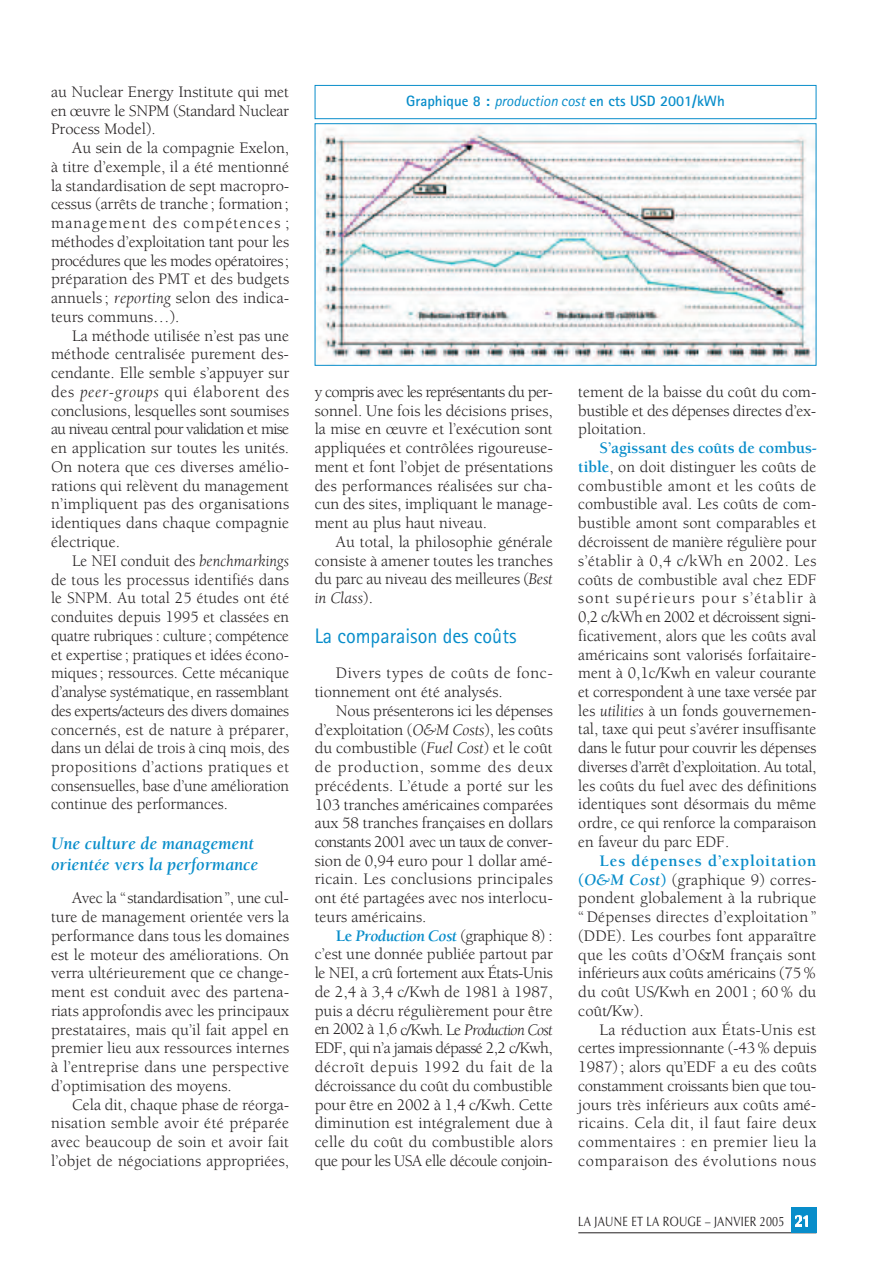
<style>
.page{position:relative;width:893px;height:1263px;background:#fff}
.page>*{position:absolute;margin:0;border:0;box-sizing:border-box;transform-origin:0 0}
.t1{font:21px "Rotis Sans Serif";color:#088dca;scale:.96 1}
.t2{font:italic 700 18px/21px "Berkeley";color:#088dca}
.t3{font:16.5px/18.8px "Berkeley";color:#231f20;text-align:justify}
.t4{font:700 15px "Rotis Sans Serif";color:#088dca}
.t5{font:13.5px "Optima";letter-spacing:.02em;color:#231f20;scale:.8 1}
.s1{font-style:italic}
.s2{font-weight:400;font-style:italic}
.s3{font-weight:700;color:#088dca}
.s4{font-weight:700;font-style:italic;color:#088dca}
</style>
<div class="page">
<hr style="left:578px;top:1232px;width:238px;height:1px;background:#231f20">
<div style="left:791px;top:1208px;width:25px;height:25px;background:#088dca"></div>
<div style="left:315px;top:85px;width:501px;height:34px;border:1px solid #088dca"></div>
<img style="left:317px;top:128px;width:497px;height:236px">
<div style="left:315px;top:123px;width:501px;height:243px;border:1px solid #088dca"></div>
<p class="t3" style="left:51px;top:84px;width:240px">au Nuclear Energy Institute qui met en œuvre le SNPM (Standard Nuclear Process Model).</p>
<p class="t3" style="left:51px;top:140px;width:240px;text-indent:21px">Au sein de la compagnie Exelon, à titre d’exemple, il a été mentionné la standardisation de sept macropro&shy;cessus (arrêts de tranche; formation; management des compétences ; méthodes d’exploitation tant pour les procédures que les modes opératoires; préparation des PMT et des budgets annuels ; <span class="s1">reporting</span> selon des indica&shy;teurs communs…).</p>
<p class="t3" style="left:51px;top:327px;width:240px;text-indent:21px">La méthode utilisée n’est pas une méthode centralisée purement des&shy;cendante. Elle semble s’appuyer sur des <span class="s1">peer-groups</span> qui élaborent des conclusions, lesquelles sont soumises au niveau central pour validation et mise en application sur toutes les unités.<br>On notera que ces diverses amélio&shy;rations qui relèvent du management n’impliquent pas des organisations identiques dans chaque compagnie électrique.</p>
<p class="t3" style="left:51px;top:553px;width:240px;text-indent:21px">Le NEI conduit des <span class="s1">benchmarkings </span>de tous les processus identifiés dans le SNPM. Au total 25 études ont été conduites depuis 1995 et classées en quatre rubriques : culture; compétence et expertise; pratiques et idées écono&shy;miques ; ressources. Cette mécanique d’analyse systématique, en rassemblant des experts/acteurs des divers domaines concernés, est de nature à préparer, dans un délai de trois à cinq mois, des propositions d’actions pratiques et consensuelles, base d’une amélioration continue des performances.</p>
<p class="t2" style="left:51px;top:835px;width:209px">Une culture de management orientée vers la performance</p>
<p class="t3" style="left:51px;top:890px;width:240px;text-indent:21px">Avec la “standardisation”, une cul&shy;ture de management orientée vers la performance dans tous les domaines est le moteur des améliorations. On verra ultérieurement que ce change&shy;ment est conduit avec des partena&shy;riats approfondis avec les principaux prestataires, mais qu’il fait appel en premier lieu aux ressources internes à l’entreprise dans une perspective d’optimisation des moyens.</p>
<p class="t3" style="left:51px;top:1096px;width:240px;text-indent:21px">Cela dit, chaque phase de réorga&shy;nisation semble avoir été préparée avec beaucoup de soin et avoir fait l’objet de négociations appropriées,</p>
<p class="t4" style="left:406px;top:95px;width:320px">Graphique 8 : <span class="s2">production cost</span> en cts USD 2001/kWh</p>
<p class="t3" style="left:315px;top:384px;width:240px">y compris avec les représentants du per&shy;sonnel. Une fois les décisions prises, la mise en œuvre et l’exécution sont appliquées et contrôlées rigoureuse&shy;ment et font l’objet de présentations des performances réalisées sur cha&shy;cun des sites, impliquant le manage&shy;ment au plus haut niveau.</p>
<p class="t3" style="left:315px;top:534px;width:240px;text-indent:21px">Au total, la philosophie générale consiste à amener toutes les tranches du parc au niveau des meilleures (<span class="s1">Best in Class</span>).</p>
<p class="t1" style="left:315px;top:628px;width:212px">La comparaison des coûts</p>
<p class="t3" style="left:315px;top:665px;width:240px;text-indent:21px">Divers types de coûts de fonc&shy;tionnement ont été analysés.</p>
<p class="t3" style="left:315px;top:703px;width:240px;text-indent:21px">Nous présenterons ici les dépenses d’exploitation (<span class="s1">O&amp;M Costs</span>), les coûts du combustible (<span class="s1">Fuel Cost</span>) et le coût de production, somme des deux précédents. L’étude a porté sur les 103 tranches américaines comparées aux 58 tranches françaises en dollars constants 2001 avec un taux de conver&shy;sion de 0,94 euro pour 1 dollar amé&shy;ricain. Les conclusions principales ont été partagées avec nos interlocu&shy;teurs américains.</p>
<p class="t3" style="left:315px;top:927px;width:240px;text-indent:21px"><span class="s3">Le</span> <span class="s4">Production Cost</span> (graphique 8) : c’est une donnée publiée partout par le NEI, a crû fortement aux États-Unis de 2,4 à 3,4 c/Kwh de 1981 à 1987, puis a décru régulièrement pour être en 2002 à 1,6 c/Kwh. Le <span class="s1">Production Cost </span>EDF, qui n’a jamais dépassé 2,2 c/Kwh, décroît depuis 1992 du fait de la décroissance du coût du combustible pour être en 2002 à 1,4 c/Kwh. Cette diminution est intégralement due à celle du coût du combustible alors que pour les USA elle découle conjoin-</p>
<p class="t3" style="left:578px;top:384px;width:240px">tement de la baisse du coût du com&shy;bustible et des dépenses directes d’ex&shy;ploitation.</p>
<p class="t3" style="left:578px;top:440px;width:240px;text-indent:21px"><span class="s3">S’agissant des coûts de combus&shy;tible</span>, on doit distinguer les coûts de combustible amont et les coûts de combustible aval. Les coûts de com&shy;bustible amont sont comparables et décroissent de manière régulière pour s’établir à 0,4 c/kWh en 2002. Les coûts de combustible aval chez EDF sont supérieurs pour s’établir à 0,2 c/kWh en 2002 et décroissent signi&shy;ficativement, alors que les coûts aval américains sont valorisés forfaitaire&shy;ment à 0,1c/Kwh en valeur courante et correspondent à une taxe versée par les <span class="s1">utilities</span> à un fonds gouvernemen&shy;tal, taxe qui peut s’avérer insuffisante dans le futur pour couvrir les dépenses diverses d’arrêt d’exploitation. Au total, les coûts du fuel avec des définitions identiques sont désormais du même ordre, ce qui renforce la comparaison en faveur du parc EDF.</p>
<p class="t3" style="left:578px;top:853px;width:240px;text-indent:21px"><span class="s3">Les dépenses d’exploitation (</span><span class="s4">O&amp;M Cost</span><span class="s3">)</span> (graphique 9) corres&shy;pondent globalement à la rubrique “Dépenses directes d’exploitation ” (DDE). Les courbes font apparaître que les coûts d’O&amp;M français sont inférieurs aux coûts américains (75% du coût US/Kwh en 2001 ; 60% du coût/Kw).</p>
<p class="t3" style="left:578px;top:1021px;width:240px;text-indent:21px">La réduction aux États-Unis est certes impressionnante (-43% depuis 1987) ; alors qu’EDF a eu des coûts constamment croissants bien que tou&shy;jours très inférieurs aux coûts amé&shy;ricains. Cela dit, il faut faire deux commentaires : en premier lieu la comparaison des évolutions nous</p>
<p class="t5" style="left:578px;top:1216px;width:259px">LA JAUNE ET LA ROUGE – JANVIER 2005</p>
</div>
